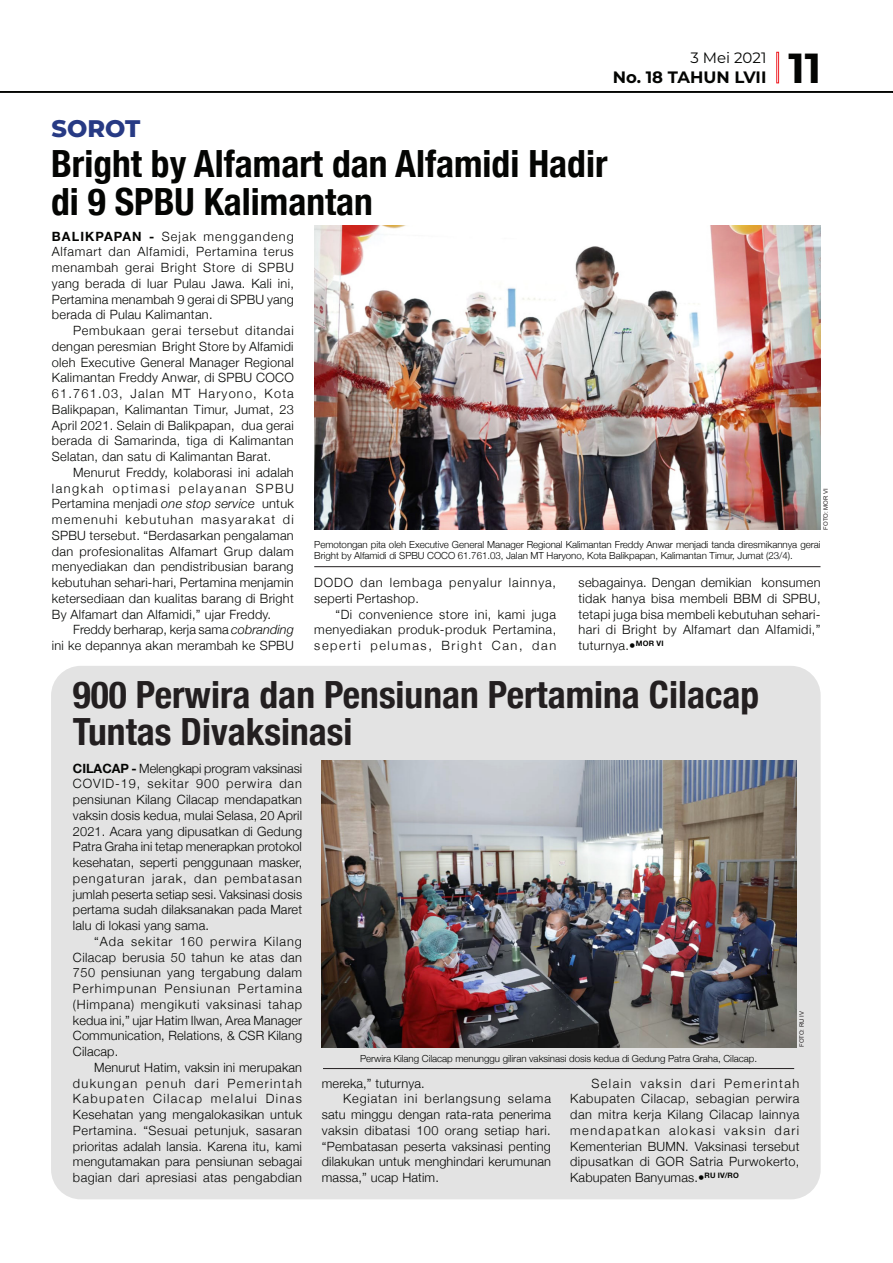
<style>
.page{position:relative;width:893px;height:1263px;background:#fff}
.page>*{position:absolute;margin:0;border:0;box-sizing:border-box;transform-origin:0 0}
.t1{font:700 42px "Montserrat";color:#040503}
.isi_a3{font:700 condensed 37.5px/37.5px "Helvetica Neue";color:#231f20}
.isi_a3-2{font:700 condensed 37.5px "Helvetica Neue";color:#040503}
.isi_a3-3{font:800 24px "Montserrat";color:#273a84}
.t2{font:700 16.5px "Montserrat";color:#040503}
.t3{font:15px "Montserrat";color:#040503}
.isi_a3-4{font:300 12.75px/15.8px "Helvetica Neue";letter-spacing:.02em;color:#040503;text-align:justify}
.isi_a3-5{font:300 12.75px/15.8px "Helvetica Neue";letter-spacing:.07em;color:#040503}
.isi_a3-6{font:300 9.75px/11.2px "Helvetica Neue";letter-spacing:-.005em;color:#040503}
.t4{font:6px "Arial";color:#231f20}
.s1{font-weight:700}
.s2{font-style:italic}
</style>
<div class="page">
<div style="left:777px;top:52px;width:2px;height:31px;border:1px solid #ee1d23"></div>
<svg style="left:0;top:92px;width:893px;height:1px"></svg>
<img style="left:314px;top:225px;width:507px;height:305px">
<div style="left:51px;top:666px;width:770px;height:533px;background:#e3e3e3;border-radius:30px"></div>
<img style="left:322px;top:760px;width:475px;height:287px">
<hr style="left:323px;top:1068px;width:471px;height:1px;background:#231f20">
<hr style="left:314px;top:566px;width:506px;height:1px;background:#231f20">
<p class="isi_a3-3" style="left:52px;top:110px;width:90px">SOROT</p>
<p class="t3" style="left:690px;top:48px;width:78px">3 Mei 2021</p>
<p class="t2" style="left:613px;top:65px;width:155px">No. 18 TAHUN LVII</p>
<p class="isi_a3-2" style="left:51px;top:133px;width:558px">Bright by Alfamart dan Alfamidi Hadir</p>
<p class="isi_a3-2" style="left:51px;top:170px;width:323px">di 9 SPBU Kalimantan</p>
<p class="t1" style="left:788px;top:38px;width:34px">11</p>
<p class="isi_a3-4" style="left:52px;top:227px;width:243px"><span class="s1">BALIKPAPAN -</span> Sejak menggandeng Alfamart dan Alfamidi, Pertamina terus menambah gerai Bright Store di SPBU yang berada di luar Pulau Jawa. Kali ini, Pertamina menambah 9 gerai di SPBU yang berada di Pulau Kalimantan.</p>
<p class="isi_a3-4" style="left:52px;top:322px;width:243px;text-indent:21px">Pembukaan gerai tersebut ditandai dengan peresmian Bright Store by Alfamidi oleh Executive General Manager Regional Kalimantan Freddy Anwar, di SPBU COCO 61.761.03, Jalan MT Haryono, Kota Balikpapan, Kalimantan Timur, Jumat, 23<br>April 2021. Selain di Balikpapan, dua gerai berada di Samarinda, tiga di Kalimantan Selatan, dan satu di Kalimantan Barat.</p>
<p class="isi_a3-4" style="left:52px;top:464px;width:243px;text-indent:21px">Menurut Freddy, kolaborasi ini adalah langkah optimasi pelayanan SPBU Pertamina menjadi <span class="s2">one stop service</span> untuk memenuhi kebutuhan masyarakat di SPBU tersebut. “Berdasarkan pengalaman dan profesionalitas Alfamart Grup dalam menyediakan dan pendistribusian barang kebutuhan sehari-hari, Pertamina menjamin ketersediaan dan kualitas barang di Bright By Alfamart dan Alfamidi,” ujar Freddy.</p>
<p class="isi_a3-4" style="left:52px;top:621px;width:243px;text-align:right">Freddy berharap, kerja sama <span class="s2">cobranding<br></span>ini ke depannya akan merambah ke SPBU</p>
<p class="t4" style="left:822px;top:530px;width:43px;rotate:-90deg">FOTO: MOR VI</p>
<p class="isi_a3-6" style="left:314px;top:538px;width:508px">Pemotongan pita oleh Executive General Manager Regional Kalimantan Freddy Anwar menjadi tanda diresmikannya gerai<br>Bright by Alfamidi di SPBU COCO 61.761.03, Jalan MT Haryono, Kota Balikpapan, Kalimantan Timur, Jumat (23/4).</p>
<p class="isi_a3-5" style="left:314px;top:574px;width:243px">DODO dan lembaga penyalur lainnya, seperti Pertashop.</p>
<p class="isi_a3-4" style="left:314px;top:605px;width:243px;text-indent:21px">“Di convenience store ini, kami juga menyediakan produk-produk Pertamina, seperti pelumas, Bright Can, dan</p>
<p class="isi_a3-4" style="left:579px;top:574px;width:243px">sebagainya. Dengan demikian konsumen tidak hanya bisa membeli BBM di SPBU, tetapi juga bisa membeli kebutuhan sehari&shy;hari di Bright by Alfamart dan Alfamidi,” tuturnya.•<sup>MOR</sup> <sup>VI</sup></p>
<p class="isi_a3" style="left:73px;top:673px;width:688px">900 Perwira dan Pensiunan Pertamina Cilacap<br>Tuntas Divaksinasi</p>
<p class="isi_a3-4" style="left:73px;top:759px;width:231px"><span class="s1">CILACAP -</span> Melengkapi program vaksinasi COVID-19, sekitar 900 perwira dan pensiunan Kilang Cilacap mendapatkan vaksin dosis kedua, mulai Selasa, 20 April 2021. Acara yang dipusatkan di Gedung Patra Graha ini tetap menerapkan protokol kesehatan, seperti penggunaan masker, pengaturan jarak, dan pembatasan jumlah peserta setiap sesi. Vaksinasi dosis pertama sudah dilaksanakan pada Maret lalu di lokasi yang sama.</p>
<p class="isi_a3-4" style="left:73px;top:932px;width:231px;text-indent:21px">“Ada sekitar 160 perwira Kilang Cilacap berusia 50 tahun ke atas dan 750 pensiunan yang tergabung dalam Perhimpunan Pensiunan Pertamina (Himpana) mengikuti vaksinasi tahap kedua ini,” ujar Hatim Ilwan, Area Manager Communication, Relations, &amp; CSR Kilang Cilacap.</p>
<p class="isi_a3-4" style="left:73px;top:1058px;width:231px;text-indent:21px">Menurut Hatim, vaksin ini merupakan dukungan penuh dari Pemerintah Kabupaten Cilacap melalui Dinas Kesehatan yang mengalokasikan untuk Pertamina. “Sesuai petunjuk, sasaran prioritas adalah lansia. Karena itu, kami mengutamakan para pensiunan sebagai bagian dari apresiasi atas pengabdian</p>
<p class="isi_a3-6" style="left:360px;top:1053px;width:399px">Perwira Kilang Cilacap menunggu giliran vaksinasi dosis kedua di Gedung Patra Graha, Cilacap.</p>
<p class="t4" style="left:798px;top:1047px;width:37px;rotate:-90deg">FOTO: RU IV</p>
<p class="isi_a3-4" style="left:322px;top:1074px;width:105px">mereka,” tuturnya.</p>
<p class="isi_a3-4" style="left:322px;top:1090px;width:231px;text-indent:21px">Kegiatan ini berlangsung selama satu minggu dengan rata-rata penerima vaksin dibatasi 100 orang setiap hari. “Pembatasan peserta vaksinasi penting dilakukan untuk menghindari kerumunan massa,” ucap Hatim.</p>
<p class="isi_a3-4" style="left:570px;top:1074px;width:231px;text-indent:21px">Selain vaksin dari Pemerintah Kabupaten Cilacap, sebagian perwira dan mitra kerja Kilang Cilacap lainnya mendapatkan alokasi vaksin dari Kementerian BUMN. Vaksinasi tersebut dipusatkan di GOR Satria Purwokerto, Kabupaten Banyumas.•<sup>RU</sup> <sup>IV/RO</sup></p>
</div>
